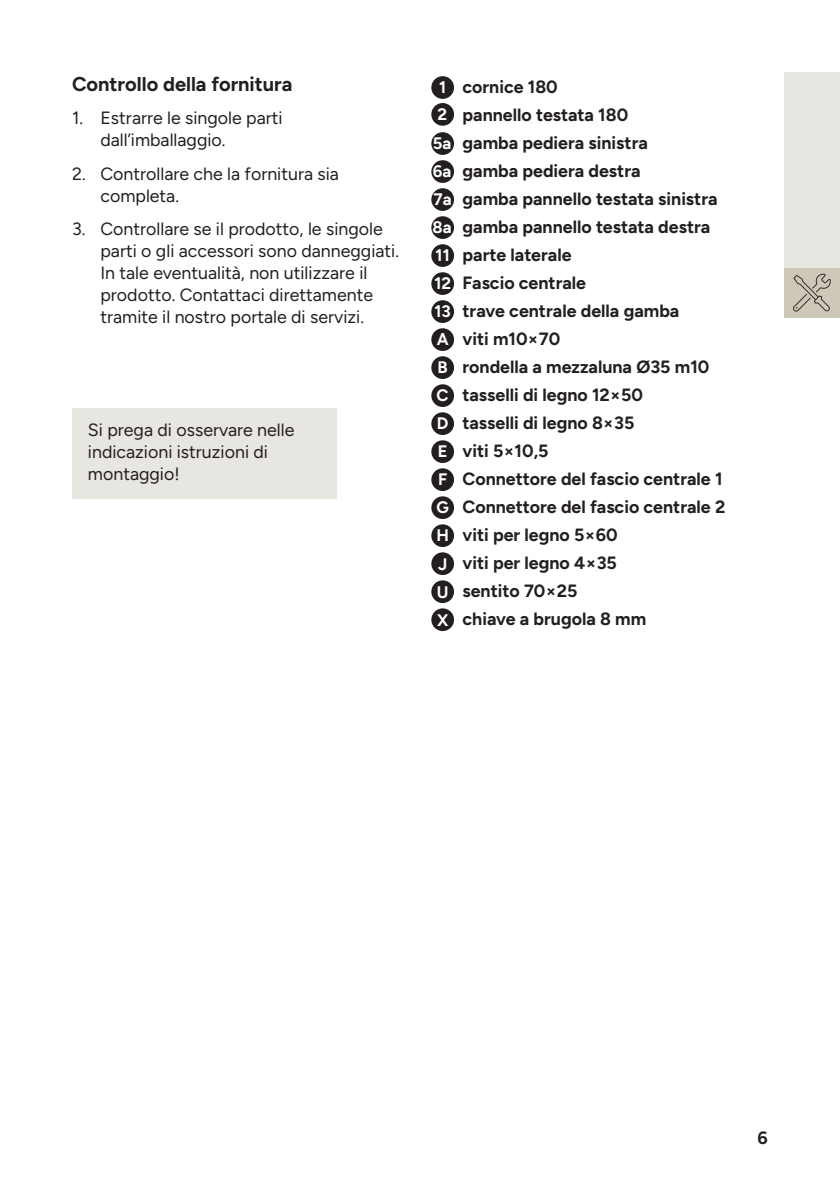
<style>
.page{position:relative;width:840px;height:1191px;background:#fff}
.page>*{position:absolute;margin:0;border:0;box-sizing:border-box;transform-origin:0 0}
.Überschrift_3{font:700 20px "Figtree";color:#231f20}
.Absatz_Bold{font:700 17.8px "Figtree";color:#231f20}
.Absatz{font:17.8px/22px "Figtree";color:#231f20}
.Absatz-2{font:700 16.6px "Figtree";color:#fff}
</style>
<div class="page">
<div style="left:783px;top:72px;width:56px;height:245px;background:#e8e6e1"></div>
<div style="left:783px;top:268px;width:56px;height:49px;background:#cec8b8"></div>
<svg style="left:793px;top:273px;width:37px;height:39px"></svg>
<div style="left:431px;top:76px;width:23px;height:23px;background:#231f20;border-radius:50%"></div>
<div style="left:431px;top:103px;width:23px;height:23px;background:#231f20;border-radius:50%"></div>
<div style="left:431px;top:132px;width:23px;height:23px;background:#231f20;border-radius:50%"></div>
<div style="left:431px;top:160px;width:23px;height:23px;background:#231f20;border-radius:50%"></div>
<div style="left:431px;top:188px;width:23px;height:23px;background:#231f20;border-radius:50%"></div>
<div style="left:431px;top:216px;width:23px;height:23px;background:#231f20;border-radius:50%"></div>
<div style="left:431px;top:244px;width:23px;height:23px;background:#231f20;border-radius:50%"></div>
<div style="left:431px;top:272px;width:23px;height:23px;background:#231f20;border-radius:50%"></div>
<div style="left:431px;top:300px;width:23px;height:23px;background:#231f20;border-radius:50%"></div>
<div style="left:431px;top:328px;width:23px;height:23px;background:#231f20;border-radius:50%"></div>
<div style="left:431px;top:356px;width:23px;height:23px;background:#231f20;border-radius:50%"></div>
<div style="left:431px;top:384px;width:23px;height:23px;background:#231f20;border-radius:50%"></div>
<div style="left:431px;top:412px;width:23px;height:23px;background:#231f20;border-radius:50%"></div>
<div style="left:431px;top:440px;width:23px;height:23px;background:#231f20;border-radius:50%"></div>
<div style="left:431px;top:468px;width:23px;height:23px;background:#231f20;border-radius:50%"></div>
<div style="left:431px;top:496px;width:23px;height:23px;background:#231f20;border-radius:50%"></div>
<div style="left:431px;top:524px;width:23px;height:23px;background:#231f20;border-radius:50%"></div>
<div style="left:431px;top:552px;width:23px;height:23px;background:#231f20;border-radius:50%"></div>
<div style="left:431px;top:580px;width:23px;height:23px;background:#231f20;border-radius:50%"></div>
<div style="left:431px;top:608px;width:23px;height:23px;background:#231f20;border-radius:50%"></div>
<div style="left:72px;top:408px;width:264px;height:90px;background:#e8e6e1"></div>
<p class="Überschrift_3" style="left:72px;top:72px;width:222px">Controllo della fornitura</p>
<p class="Absatz" style="left:100px;top:107px;width:184px;text-indent:-28px">1. Estrarre le singole parti dall’imballaggio.</p>
<p class="Absatz" style="left:100px;top:162px;width:240px;text-indent:-28px">2. Controllare che la fornitura sia completa.</p>
<p class="Absatz" style="left:100px;top:218px;width:300px;text-indent:-28px">3. Controllare se il prodotto, le singole parti o gli accessori sono danneggiati.<br>In tale eventualità, non utilizzare il prodotto. Contattaci direttamente tramite il nostro portale di servizi.</p>
<p class="Absatz" style="left:88px;top:419px;width:208px">Si prega di osservare nelle indicazioni istruzioni di montaggio!</p>
<p class="Absatz-2" style="left:439px;top:78px;width:9px">1</p>
<p class="Absatz_Bold" style="left:462px;top:76px;width:97px">cornice 180</p>
<p class="Absatz-2" style="left:437px;top:104px;width:11px">2</p>
<p class="Absatz_Bold" style="left:462px;top:104px;width:167px">pannello testata 180</p>
<p class="Absatz-2" style="left:432px;top:134px;width:20px">5a</p>
<p class="Absatz_Bold" style="left:462px;top:132px;width:187px">gamba pediera sinistra</p>
<p class="Absatz-2" style="left:432px;top:162px;width:20px">6a</p>
<p class="Absatz_Bold" style="left:462px;top:160px;width:179px">gamba pediera destra</p>
<p class="Absatz-2" style="left:433px;top:190px;width:20px">7a</p>
<p class="Absatz_Bold" style="left:462px;top:188px;width:256px">gamba pannello testata sinistra</p>
<p class="Absatz-2" style="left:432px;top:218px;width:21px">8a</p>
<p class="Absatz_Bold" style="left:462px;top:216px;width:249px">gamba pannello testata destra</p>
<p class="Absatz-2" style="left:435px;top:246px;width:16px">11</p>
<p class="Absatz_Bold" style="left:462px;top:244px;width:110px">parte laterale</p>
<p class="Absatz-2" style="left:434px;top:274px;width:18px">12</p>
<p class="Absatz_Bold" style="left:462px;top:272px;width:125px">Fascio centrale</p>
<p class="Absatz-2" style="left:434px;top:302px;width:18px">13</p>
<p class="Absatz_Bold" style="left:462px;top:300px;width:218px">trave centrale della gamba</p>
<p class="Absatz-2" style="left:436px;top:330px;width:13px">A</p>
<p class="Absatz_Bold" style="left:462px;top:328px;width:99px">viti m10×70</p>
<p class="Absatz-2" style="left:437px;top:358px;width:12px">B</p>
<p class="Absatz_Bold" style="left:462px;top:356px;width:248px">rondella a mezzaluna Ø35 m10</p>
<p class="Absatz-2" style="left:436px;top:386px;width:14px">C</p>
<p class="Absatz_Bold" style="left:462px;top:384px;width:182px">tasselli di legno 12×50</p>
<p class="Absatz-2" style="left:436px;top:414px;width:13px">D</p>
<p class="Absatz_Bold" style="left:462px;top:412px;width:173px">tasselli di legno 8×35</p>
<p class="Absatz-2" style="left:437px;top:442px;width:11px">E</p>
<p class="Absatz_Bold" style="left:462px;top:440px;width:87px">viti 5×10,5</p>
<p class="Absatz-2" style="left:438px;top:470px;width:11px">F</p>
<p class="Absatz_Bold" style="left:462px;top:468px;width:261px">Connettore del fascio centrale 1</p>
<p class="Absatz-2" style="left:436px;top:498px;width:14px">G</p>
<p class="Absatz_Bold" style="left:462px;top:496px;width:264px">Connettore del fascio centrale 2</p>
<p class="Absatz-2" style="left:436px;top:526px;width:14px">H</p>
<p class="Absatz_Bold" style="left:462px;top:524px;width:156px">viti per legno 5×60</p>
<p class="Absatz-2" style="left:438px;top:554px;width:11px">J</p>
<p class="Absatz_Bold" style="left:462px;top:552px;width:156px">viti per legno 4×35</p>
<p class="Absatz-2" style="left:436px;top:582px;width:13px">U</p>
<p class="Absatz_Bold" style="left:462px;top:580px;width:116px">sentito 70×25</p>
<p class="Absatz-2" style="left:437px;top:610px;width:13px">X</p>
<p class="Absatz_Bold" style="left:462px;top:608px;width:185px">chiave a brugola 8 mm</p>
<p class="Absatz_Bold" style="left:757px;top:1127px;width:12px">6</p>
</div>
